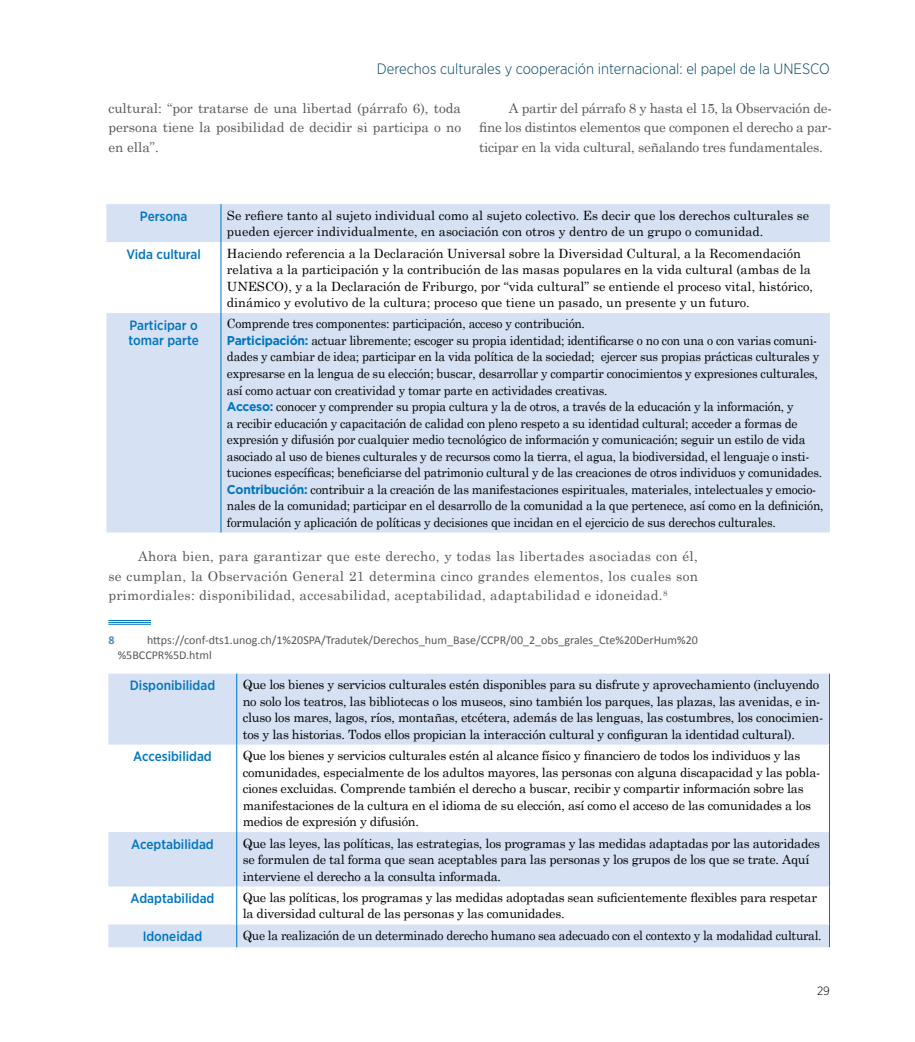
<style>
.page{position:relative;width:915px;height:1042px;background:#fff}
.page>*{position:absolute;margin:0;border:0;box-sizing:border-box;transform-origin:0 0}
.t1{font:300 15px "Gotham Narrow";color:#004161}
.t2{font:13.5px/19.5px "Century Schoolbook";color:#575756;text-align:justify}
.t3{font:500 13.5px/15.6px "Gotham Narrow";color:#0075bc}
.t4{font:12.75px/16.5px "Century Schoolbook";letter-spacing:-.02em;color:#000;scale:.95 1}
.t5{font:12.75px/16.5px "Century Schoolbook";letter-spacing:-.02em;color:#000}
.t6{font:12.75px/16.5px "Century Schoolbook";color:#000}
.t7{font:12px/15px "Calibri";color:#575756}
.t8{font:300 12px "Gotham Narrow";color:#000}
.t9{font:700 12px "Calibri";color:#488ccb}
.s1{font-family:"Gotham";font-weight:700;color:#0075bc}
</style>
<div class="page">
<svg style="left:106px;top:204px;width:723px;height:328px;fill:#d7e1f4"></svg>
<hr style="left:220px;top:204px;width:1px;height:38px;background:#0075bc">
<hr style="left:220px;top:313px;width:1px;height:219px;background:#0075bc">
<hr style="left:220px;top:242px;width:1px;height:71px;background:#0075bc">
<svg style="left:108px;top:673px;width:720px;height:274px;fill:#d7e1f4"></svg>
<hr style="left:236px;top:744px;width:1px;height:88px;background:#0075bc">
<hr style="left:828px;top:744px;width:1px;height:88px;background:#0075bc">
<hr style="left:236px;top:886px;width:1px;height:38px;background:#0075bc">
<hr style="left:828px;top:886px;width:1px;height:38px;background:#0075bc">
<hr style="left:236px;top:673px;width:1px;height:71px;background:#0075bc">
<hr style="left:828px;top:673px;width:1px;height:71px;background:#0075bc">
<hr style="left:236px;top:832px;width:1px;height:54px;background:#0075bc">
<hr style="left:828px;top:832px;width:1px;height:54px;background:#0075bc">
<svg style="left:236px;top:924px;width:1px;height:23px"></svg>
<svg style="left:828px;top:924px;width:1px;height:23px"></svg>
<hr style="left:108px;top:620px;width:43px;height:1px;background:#0075bc">
<hr style="left:108px;top:622px;width:43px;height:1px;background:#0075bc">
<hr style="left:108px;top:624px;width:43px;height:1px;background:#0075bc">
<p class="t1" style="left:376px;top:59px;width:454px">Derechos culturales y cooperación internacional: el papel de la UNESCO</p>
<p class="t2" style="left:108px;top:98px;width:354px">cultural: “por tratarse de una libertad (párrafo 6), toda persona tiene la posibilidad de decidir si participa o no en ella”.</p>
<p class="t2" style="left:479px;top:98px;width:354px;text-indent:30px">A partir del párrafo 8 y hasta el 15, la Observación de&shy;fine los distintos elementos que componen el derecho a par&shy;ticipar en la vida cultural, señalando tres fundamentales.</p>
<p class="t3" style="left:140px;top:208px;width:49px">Persona</p>
<p class="t6" style="left:227px;top:206px;width:583px">Se refiere tanto al sujeto individual como al sujeto colectivo. Es decir que los derechos culturales se pueden ejercer individualmente, en asociación con otros y dentro de un grupo o comunidad.</p>
<p class="t3" style="left:126px;top:246px;width:76px">Vida cultural</p>
<p class="t6" style="left:227px;top:244px;width:587px">Haciendo referencia a la Declaración Universal sobre la Diversidad Cultural, a la Recomendación relativa a la participación y la contribución de las masas populares en la vida cultural (ambas de la UNESCO), y a la Declaración de Friburgo, por “vida cultural” se entiende el proceso vital, histórico, dinámico y evolutivo de la cultura; proceso que tiene un pasado, un presente y un futuro.</p>
<p class="t3" style="left:128px;top:317px;width:72px">Participar o tomar parte</p>
<p class="t4" style="left:227px;top:315px;width:629px">Comprende tres componentes: participación, acceso y contribución.<br><span class="s1">Participación:</span> actuar libremente; escoger su propia identidad; identificarse o no con una o con varias comuni&shy;dades y cambiar de idea; participar en la vida política de la sociedad; ejercer sus propias prácticas culturales y expresarse en la lengua de su elección; buscar, desarrollar y compartir conocimientos y expresiones culturales, así como actuar con creatividad y tomar parte en actividades creativas.<br><span class="s1">Acceso:</span> conocer y comprender su propia cultura y la de otros, a través de la educación y la información, y<br>a recibir educación y capacitación de calidad con pleno respeto a su identidad cultural; acceder a formas de expresión y difusión por cualquier medio tecnológico de información y comunicación; seguir un estilo de vida asociado al uso de bienes culturales y de recursos como la tierra, el agua, la biodiversidad, el lenguaje o insti&shy;tuciones específicas; beneficiarse del patrimonio cultural y de las creaciones de otros individuos y comunidades.<br><span class="s1">Contribución:</span> contribuir a la creación de las manifestaciones espirituales, materiales, intelectuales y emocio&shy;nales de la comunidad; participar en el desarrollo de la comunidad a la que pertenece, así como en la definición, formulación y aplicación de políticas y decisiones que incidan en el ejercicio de sus derechos culturales.</p>
<p class="t2" style="left:108px;top:546px;width:591px;text-indent:30px">Ahora bien, para garantizar que este derecho, y todas las libertades asociadas con él, se cumplan, la Observación General 21 determina cinco grandes elementos, los cuales son primordiales: disponibilidad, accesabilidad, aceptabilidad, adaptabilidad e idoneidad.<sup>8</sup></p>
<p class="t9" style="left:108px;top:631px;width:8px">8</p>
<p class="t7" style="left:118px;top:631px;width:581px;text-indent:29px">https://conf-dts1.unog.ch/1%20SPA/Tradutek/Derechos_hum_Base/CCPR/00_2_obs_grales_Cte%20DerHum%20 %5BCCPR%5D.html</p>
<p class="t3" style="left:130px;top:678px;width:87px">Disponibilidad</p>
<p class="t5" style="left:243px;top:676px;width:582px">Que los bienes y servicios culturales estén disponibles para su disfrute y aprovechamiento (incluyendo no solo los teatros, las bibliotecas o los museos, sino también los parques, las plazas, las avenidas, e in&shy;cluso los mares, lagos, ríos, montañas, etcétera, además de las lenguas, las costumbres, los conocimien&shy;tos y las historias. Todos ellos propician la interacción cultural y configuran la identidad cultural).</p>
<p class="t3" style="left:133px;top:749px;width:80px">Accesibilidad</p>
<p class="t5" style="left:243px;top:747px;width:579px">Que los bienes y servicios culturales estén al alcance físico y financiero de todos los individuos y las comunidades, especialmente de los adultos mayores, las personas con alguna discapacidad y las pobla&shy;ciones excluidas. Comprende también el derecho a buscar, recibir y compartir información sobre las manifestaciones de la cultura en el idioma de su elección, así como el acceso de las comunidades a los medios de expresión y difusión.</p>
<p class="t3" style="left:131px;top:836px;width:84px">Aceptabilidad</p>
<p class="t5" style="left:243px;top:834px;width:578px">Que las leyes, las políticas, las estrategias, los programas y las medidas adaptadas por las autoridades se formulen de tal forma que sean aceptables para las personas y los grupos de los que se trate. Aquí interviene el derecho a la consulta informada.</p>
<p class="t3" style="left:131px;top:890px;width:85px">Adaptabilidad</p>
<p class="t5" style="left:243px;top:889px;width:575px">Que las políticas, los programas y las medidas adoptadas sean suficientemente flexibles para respetar la diversidad cultural de las personas y las comunidades.</p>
<p class="t3" style="left:143px;top:928px;width:61px">Idoneidad</p>
<p class="t4" style="left:243px;top:927px;width:610px">Que la realización de un determinado derecho humano sea adecuado con el contexto y la modalidad cultural.</p>
<p class="t8" style="left:816px;top:983px;width:14px">29</p>
</div>
